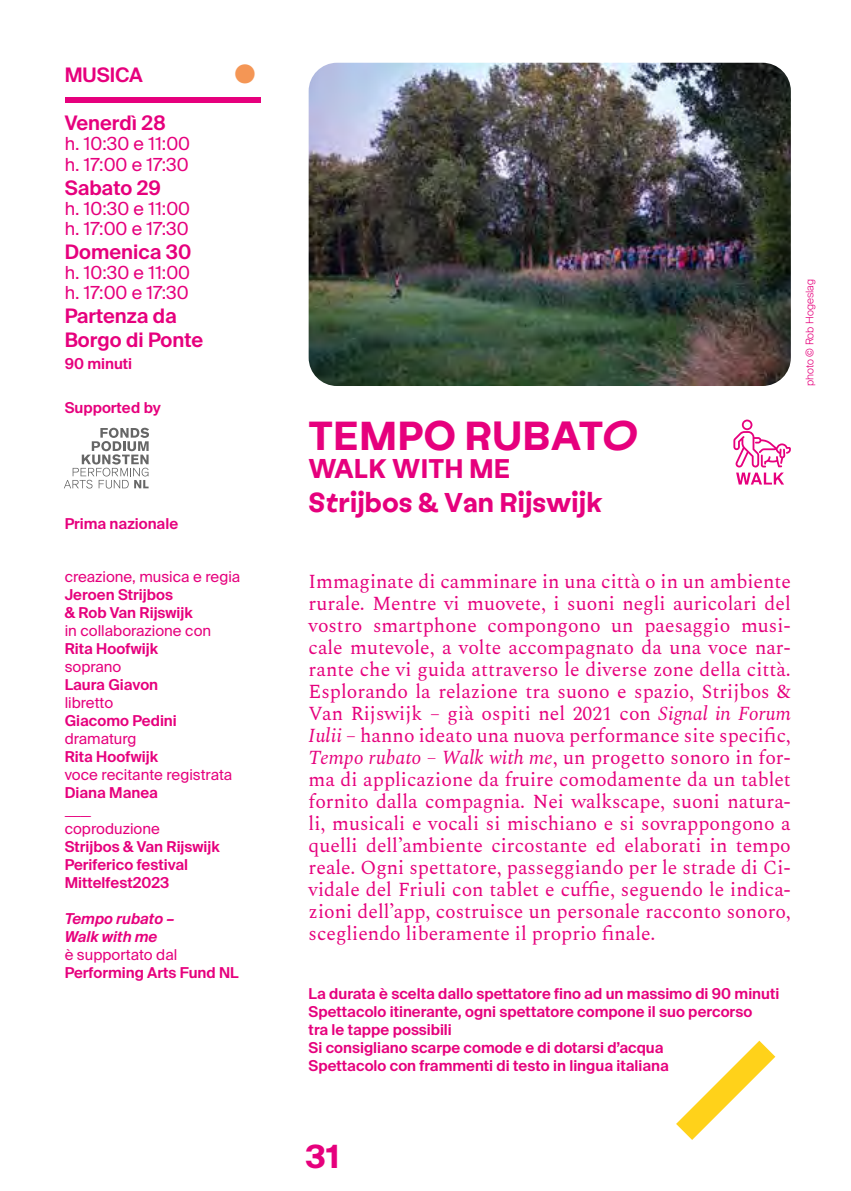
<style>
.page{position:relative;width:851px;height:1191px;background:#fff}
.page>*{position:absolute;margin:0;border:0;box-sizing:border-box;transform-origin:0 0}
.t1{font:700 42px "Labil Grotesk";color:#e6007d}
.t2{font:600 34px "Suisse Intl";color:#f49655}
.t3{font:700 32px "Suisse Intl";color:#e6007d}
.t4{font:700 28px/34px "Labil Grotesk";color:#e6007d}
.t5{font:600 20px/24px "Suisse Intl";color:#e6007d}
.t6{font:19.6px/22px "Spectral";color:#e6007d;text-align:justify}
.t7{font:18px/20px "Suisse Intl";color:#e6007d}
.t8{font:600 15px/18px "Suisse Intl";color:#e6007d}
.t9{font:15px "Suisse Intl";color:#e6007d}
.t10{font:italic 600 15px/18px "Suisse Intl";color:#e6007d}
.t11{font:300 15px "Suisse Intl";color:#e6007d}
.t12{font:300 10.6px "Suisse Intl";color:#e6007d}
.s1{font-style:italic}
</style>
<div class="page">
<svg style="left:676px;top:1040px;width:99px;height:100px"></svg>
<img style="left:308px;top:63px;width:482px;height:323px">
<div style="left:65px;top:97px;width:195px;height:5px;background:#e6007d"></div>
<svg style="left:64px;top:428px;width:85px;height:60px"></svg>
<svg style="left:733px;top:419px;width:57px;height:65px"></svg>
<p class="t5" style="left:65px;top:63px;width:80px">MUSICA</p>
<p class="t5" style="left:65px;top:111px;width:103px">Venerdì 28</p>
<p class="t7" style="left:65px;top:134px;width:127px">h. 10:30 e 11:00 h. 17:00 e 17:30</p>
<p class="t5" style="left:65px;top:175px;width:98px">Sabato 29</p>
<p class="t7" style="left:65px;top:198px;width:127px">h. 10:30 e 11:00 h. 17:00 e 17:30</p>
<p class="t5" style="left:65px;top:239px;width:128px">Domenica 30</p>
<p class="t7" style="left:65px;top:262px;width:127px">h. 10:30 e 11:00 h. 17:00 e 17:30</p>
<p class="t5" style="left:65px;top:303px;width:140px">Partenza da<br>Borgo di Ponte</p>
<p class="t8" style="left:65px;top:354px;width:69px">90 minuti</p>
<p class="t8" style="left:65px;top:398px;width:98px">Supported by</p>
<h2 class="t2" style="left:235px;top:51px;width:22px">●</h2>
<p class="t8" style="left:65px;top:514px;width:115px">Prima nazionale</p>
<p class="t9" style="left:65px;top:568px;width:177px">creazione, musica e regia</p>
<p class="t8" style="left:65px;top:586px;width:129px">Jeroen Strijbos<br>&amp; Rob Van Rijswijk</p>
<p class="t9" style="left:65px;top:622px;width:148px">in collaborazione con</p>
<p class="t8" style="left:65px;top:640px;width:95px">Rita Hoofwijk</p>
<p class="t9" style="left:65px;top:658px;width:58px">soprano</p>
<p class="t8" style="left:65px;top:676px;width:95px">Laura Giavon</p>
<p class="t9" style="left:65px;top:694px;width:50px">libretto</p>
<p class="t8" style="left:65px;top:712px;width:114px">Giacomo Pedini</p>
<p class="t9" style="left:65px;top:730px;width:73px">dramaturg</p>
<p class="t8" style="left:65px;top:748px;width:95px">Rita Hoofwijk</p>
<p class="t9" style="left:65px;top:766px;width:169px">voce recitante registrata</p>
<p class="t8" style="left:65px;top:784px;width:95px">Diana Manea</p>
<p class="t11" style="left:65px;top:802px;width:28px">_____</p>
<p class="t9" style="left:65px;top:820px;width:97px">coproduzione</p>
<p class="t8" style="left:65px;top:838px;width:156px">Strijbos &amp; Van Rijswijk<br>Periferico festival<br>Mittelfest2023</p>
<p class="t10" style="left:65px;top:910px;width:111px">Tempo rubato –<br>Walk with me</p>
<p class="t9" style="left:65px;top:946px;width:114px">è supportato dal</p>
<p class="t8" style="left:65px;top:964px;width:175px">Performing Arts Fund NL</p>
<h1 class="t1" style="left:308px;top:403px;width:331px">TEMPO RUBATO</h1>
<h3 class="t4" style="left:308px;top:449px;width:295px">WALK WITH ME<br>Strijbos &amp; Van Rijswijk</h3>
<p class="t12" style="left:803px;top:386px;width:109px;rotate:-90deg">photo © Rob Hogeslag</p>
<p class="t6" style="left:308px;top:569px;width:483px">Immaginate di camminare in una città o in un ambiente rurale. Mentre vi muovete, i suoni negli auricolari del vostro smartphone compongono un paesaggio musi&shy;cale mutevole, a volte accompagnato da una voce nar&shy;rante che vi guida attraverso le diverse zone della città.<br>Esplorando la relazione tra suono e spazio, Strijbos &amp; Van Rijswijk – già ospiti nel 2021 con <span class="s1">Signal in Forum Iulii</span> – hanno ideato una nuova performance site specific, <span class="s1">Tempo rubato – Walk with me</span>, un progetto sonoro in for&shy;ma di applicazione da fruire comodamente da un tablet fornito dalla compagnia. Nei walkscape, suoni natura&shy;li, musicali e vocali si mischiano e si sovrappongono a quelli dell’ambiente circostante ed elaborati in tempo reale. Ogni spettatore, passeggiando per le strade di Ci&shy;vidale del Friuli con tablet e cuffie, seguendo le indica&shy;zioni dell’app, costruisce un personale racconto sonoro, scegliendo liberamente il proprio finale.</p>
<p class="t8" style="left:308px;top:984px;width:472px">La durata è scelta dallo spettatore fino ad un massimo di 90 minuti Spettacolo itinerante, ogni spettatore compone il suo percorso<br>tra le tappe possibili<br>Si consigliano scarpe comode e di dotarsi d’acqua<br>Spettacolo con frammenti di testo in lingua italiana</p>
<h3 class="t3" style="left:305px;top:1138px;width:35px">31</h3>
</div>
